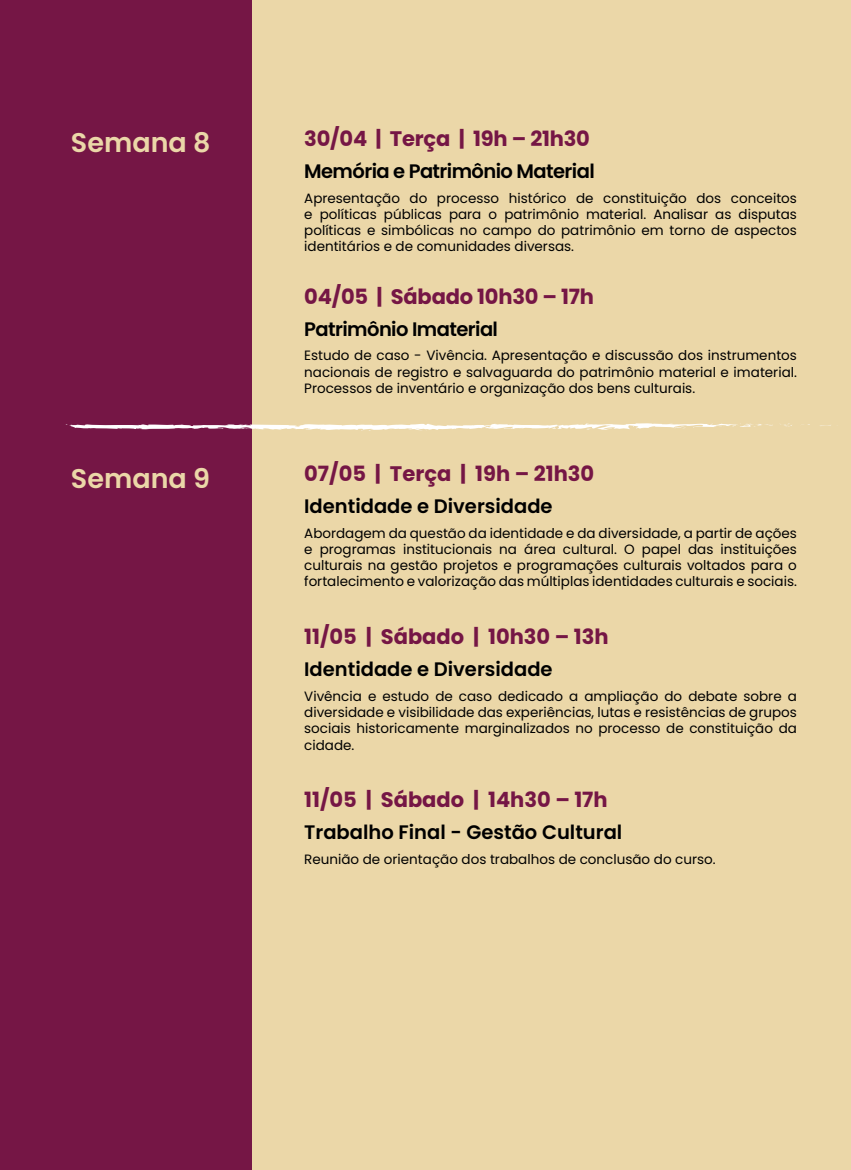
<style>
.page{position:relative;width:851px;height:1170px;background:#fff}
.page>*{position:absolute;margin:0;border:0;box-sizing:border-box;transform-origin:0 0}
.t1{font:600 27px "Poppins";color:#ebd7a8}
.t2{font:700 21px "Poppins";color:#751645}
.t3{font:600 19.5px "Poppins";color:#000}
.t4{font:600 19.5px "Poppins";letter-spacing:-.03em;color:#000}
.t5{font:13.5px/16.2px "Poppins";color:#000;text-align:justify}
</style>
<div class="page">
<div style="left:251px;top:0;width:599px;height:1169px;background:#ebd7a8"></div>
<div style="left:0;top:0;width:251px;height:1169px;background:#751645"></div>
<svg style="left:65px;top:423px;width:727px;height:8px"></svg>
<h1 class="t1" style="left:71px;top:127px;width:141px">Semana 8</h1>
<h1 class="t1" style="left:71px;top:463px;width:141px">Semana 9</h1>
<h2 class="t2" style="left:304px;top:126px;width:287px">30/04 | Terça | 19h – 21h30</h2>
<h3 class="t4" style="left:304px;top:160px;width:292px">Memória e Patrimônio Material</h3>
<p class="t5" style="left:304px;top:190px;width:494px">Apresentação do processo histórico de constituição dos conceitos e políticas públicas para o patrimônio material. Analisar as disputas políticas e simbólicas no campo do patrimônio em torno de aspectos identitários e de comunidades diversas.</p>
<h2 class="t2" style="left:304px;top:284px;width:291px">04/05 | Sábado 10h30 – 17h</h2>
<h3 class="t4" style="left:304px;top:317px;width:195px">Patrimônio Imaterial</h3>
<p class="t5" style="left:304px;top:347px;width:494px">Estudo de caso - Vivência. Apresentação e discussão dos instrumentos nacionais de registro e salvaguarda do patrimônio material e imaterial.<br>Processos de inventário e organização dos bens culturais.</p>
<h2 class="t2" style="left:304px;top:461px;width:291px">07/05 | Terça | 19h – 21h30</h2>
<h3 class="t3" style="left:304px;top:494px;width:250px">Identidade e Diversidade</h3>
<p class="t5" style="left:304px;top:524px;width:494px">Abordagem da questão da identidade e da diversidade, a partir de ações e programas institucionais na área cultural. O papel das instituições culturais na gestão projetos e programações culturais voltados para o fortalecimento e valorização das múltiplas identidades culturais e sociais.</p>
<h2 class="t2" style="left:304px;top:624px;width:306px">11/05 | Sábado | 10h30 – 13h</h2>
<h3 class="t3" style="left:304px;top:658px;width:250px">Identidade e Diversidade</h3>
<p class="t5" style="left:304px;top:688px;width:494px">Vivência e estudo de caso dedicado a ampliação do debate sobre a diversidade e visibilidade das experiências, lutas e resistências de grupos sociais historicamente marginalizados no processo de constituição da cidade.</p>
<h2 class="t2" style="left:304px;top:787px;width:305px">11/05 | Sábado | 14h30 – 17h</h2>
<h3 class="t3" style="left:304px;top:820px;width:319px">Trabalho Final - Gestão Cultural</h3>
<p class="t5" style="left:304px;top:850px;width:413px">Reunião de orientação dos trabalhos de conclusão do curso.</p>
</div>
